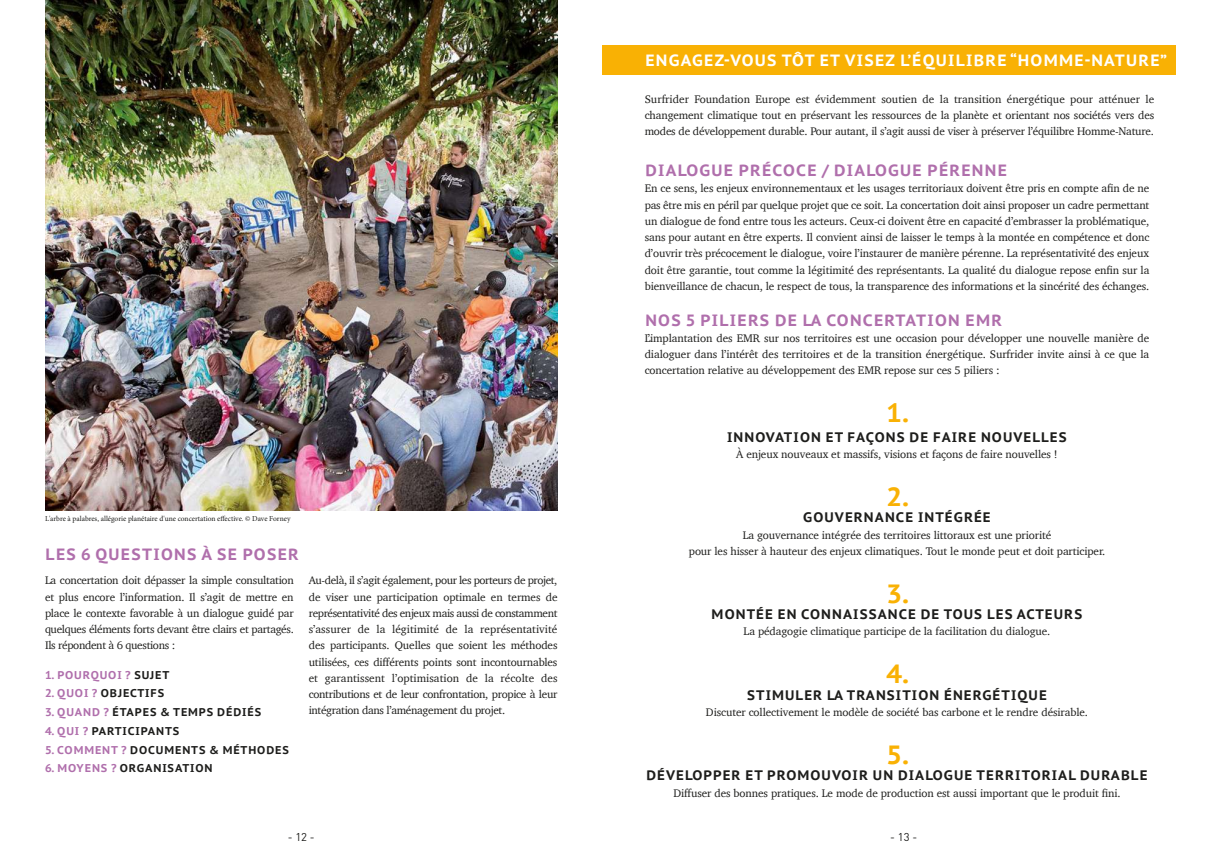
<style>
.page{position:relative;width:1205px;height:851px;background:#fff}
.page>*{position:absolute;margin:0;border:0;box-sizing:border-box;transform-origin:0 0}
.t1{font:700 26.25px "PT Sans Caption";color:#f9b104}
.t2{font:700 16.25px "PT Sans Caption";letter-spacing:.08em;color:#b06fac}
.t3{font:700 16.25px "PT Sans Caption";letter-spacing:.08em;color:#fff}
.t4{font:700 13.75px "PT Sans Caption";letter-spacing:.08em;color:#1d1d1b}
.t5{font:11.25px/16.2px "Charter";letter-spacing:-.01em;color:#1d1d1b;text-align:justify}
.t6{font:700 11.25px "PT Sans Caption";letter-spacing:.08em;color:#1d1d1b}
.t7{font:700 11.25px "PT Sans Caption";letter-spacing:.08em;color:#b06fac}
.t8{font:11.25px "DIN";color:#1d1d1b}
.t9{font:7.5px "Minion Pro";color:#1d1d1b}
.s1{color:#1d1d1b}
.s2{color:#b06fac}
</style>
<div class="page">
<img style="left:45px;top:0;width:512px;height:510px">
<div style="left:602px;top:45px;width:573px;height:30px;background:#f9b104"></div>
<p class="t9" style="left:45px;top:514px;width:247px">L'arbre à palabres, allégorie planétaire d'une concertation effective. © Dave Forney</p>
<h2 class="t2" style="left:46px;top:543px;width:98px">LES 6 QU ESTIONS</h2>
<h2 class="t2" style="left:201px;top:543px;width:53px">ÀSE POS</h2>
<h2 class="t2" style="left:278px;top:543px;width:23px">ER</h2>
<p class="t5" style="left:45px;top:572px;width:250px">La concertation doit dépasser la simple consultation et plus encore l’information. Il s’agit de mettre en place le contexte favorable à un dialogue guidé par quelques éléments forts devant être clairs et partagés.<br>Ils répondent à 6 questions :</p>
<p class="t5" style="left:309px;top:572px;width:250px">Au-delà, il s’agit également, pour les porteurs de projet, de viser une participation optimale en termes de représentativité des enjeux mais aussi de constamment s’assurer de la légitimité de la représentativité des participants. Quelles que soient les méthodes utilisées, ces différents points sont incontournables et garantissent l’optimisation de la récolte des contributions et de leur confrontation, propice à leur intégration dans l’aménagement du projet.</p>
<p class="t7" style="left:45px;top:667px;width:126px">1. POURQUOI ? <span class="s1">SUJET</span></p>
<p class="t7" style="left:45px;top:685px;width:64px">2. QUOI ? <span class="s1">OBJEC</span></p>
<p class="t6" style="left:137px;top:685px;width:28px">TIFS</p>
<p class="t6" style="left:45px;top:704px;width:218px"><span class="s2">3. QUAND ?</span> ÉTAPES &amp; TEM PS DÉDIÉS</p>
<p class="t6" style="left:45px;top:723px;width:136px"><span class="s2">4. QUI ?</span> PARTICIPANTS</p>
<p class="t7" style="left:45px;top:742px;width:39px">5. COMME</p>
<p class="t6" style="left:102px;top:742px;width:188px"><span class="s2">NT ?</span> DOCUME NTS &amp; MÉTHODES</p>
<p class="t7" style="left:45px;top:760px;width:84px">6. MOYENS ? <span class="s1">ORG</span></p>
<p class="t6" style="left:145px;top:760px;width:69px">ANISATION</p>
<h2 class="t3" style="left:645px;top:49px;width:109px">ENGAGEZ-VOUS</h2>
<h2 class="t3" style="left:781px;top:49px;width:12px">TÔT</h2>
<h2 class="t3" style="left:820px;top:49px;width:115px">ET VIS EZ L’ÉQUI</h2>
<h2 class="t3" style="left:956px;top:49px;width:148px">LIBRE “HOMME-NATU</h2>
<h2 class="t3" style="left:1138px;top:49px;width:30px">RE”</h2>
<p class="t5" style="left:645px;top:91px;width:511px">Surfrider Foundation Europe est évidemment soutien de la transition énergétique pour atténuer le changement climatique tout en préservant les ressources de la planète et orientant nos sociétés vers des modes de développement durable. Pour autant, il s’agit aussi de viser à préserver l’équilibre Homme-Nature.</p>
<h2 class="t2" style="left:645px;top:159px;width:11px">DIA</h2>
<h2 class="t2" style="left:678px;top:159px;width:168px">LOGUE PRÉCOCE / DIA</h2>
<h2 class="t2" style="left:866px;top:159px;width:142px">LOGUE PÉRENNE</h2>
<p class="t5" style="left:645px;top:180px;width:506px">En ce sens, les enjeux environnementaux et les usages territoriaux doivent être pris en compte afin de ne pas être mis en péril par quelque projet que ce soit. La concertation doit ainsi proposer un cadre permettant un dialogue de fond entre tous les acteurs. Ceux-ci doivent être en capacité d’embrasser la problématique, sans pour autant en être experts. Il convient ainsi de laisser le temps à la montée en compétence et donc d’ouvrir très précocement le dialogue, voire l’instaurer de manière pérenne. La représentativité des enjeux doit être garantie, tout comme la légitimité des représentants. La qualité du dialogue repose enfin sur la bienveillance de chacun, le respect de tous, la transparence des informations et la sincérité des échanges.</p>
<h2 class="t2" style="left:645px;top:309px;width:13px">NOS</h2>
<h2 class="t2" style="left:686px;top:309px;width:222px">5 PILIERS DE LA CONCERTATION</h2>
<h2 class="t2" style="left:965px;top:309px;width:38px">EMR</h2>
<p class="t5" style="left:645px;top:330px;width:506px">L’implantation des EMR sur nos territoires est une occasion pour développer une nouvelle manière de dialoguer dans l’intérêt des territoires et de la transition énergétique. Surfrider invite ainsi à ce que la concertation relative au développement des EMR repose sur ces 5 piliers :</p>
<h1 class="t1" style="left:886px;top:395px;width:23px">1.</h1>
<p class="t4" style="left:727px;top:427px;width:11px">INNO</p>
<p class="t4" style="left:766px;top:427px;width:20px">VATION</p>
<p class="t4" style="left:826px;top:427px;width:60px">ET FAÇONS</p>
<p class="t4" style="left:909px;top:427px;width:33px">DE FAI</p>
<p class="t4" style="left:958px;top:427px;width:34px">RE NOU</p>
<p class="t4" style="left:1013px;top:427px;width:54px">VELLES</p>
<p class="t5" style="left:736px;top:446px;width:323px">À enjeux nouveaux et massifs, visions et façons de faire nouvelles !</p>
<h1 class="t1" style="left:886px;top:479px;width:23px">2.</h1>
<p class="t4" style="left:803px;top:508px;width:72px">GOUVERNAN</p>
<p class="t4" style="left:896px;top:508px;width:32px">CE INT</p>
<p class="t4" style="left:945px;top:508px;width:47px">ÉGRÉE</p>
<p class="t5" style="left:689px;top:526px;width:418px;text-align:center">La gouvernance intégrée des territoires littoraux est une priorité<br>pour les hisser à hauteur des enjeux climatiques. Tout le monde peut et doit participer.</p>
<h1 class="t1" style="left:886px;top:575px;width:23px">3.</h1>
<p class="t4" style="left:712px;top:605px;width:24px">MONT</p>
<p class="t4" style="left:756px;top:605px;width:65px">ÉE EN CONNAISSAN</p>
<p class="t4" style="left:899px;top:605px;width:56px">CE DE TOUS</p>
<p class="t4" style="left:987px;top:605px;width:96px">LES ACTEURS</p>
<p class="t5" style="left:743px;top:623px;width:308px">La pédagogie climatique participe de la facilitation du dialogue.</p>
<h1 class="t1" style="left:886px;top:656px;width:23px">4.</h1>
<p class="t4" style="left:747px;top:685px;width:9px">STI</p>
<p class="t4" style="left:772px;top:685px;width:104px">MULER LA TRANSITION</p>
<p class="t4" style="left:944px;top:685px;width:68px">ÉNERGÉTIQU</p>
<p class="t4" style="left:1039px;top:685px;width:9px">E</p>
<p class="t5" style="left:706px;top:703px;width:383px">Discuter collectivement le modèle de société bas carbone et le rendre désirable.</p>
<h1 class="t1" style="left:886px;top:736px;width:23px">5.</h1>
<p class="t4" style="left:646px;top:766px;width:57px">DÉVELOPP</p>
<p class="t4" style="left:723px;top:766px;width:185px">ER ET PROMOUVOIR UN DIA</p>
<p class="t4" style="left:925px;top:766px;width:99px">LOGUE TERRITO</p>
<p class="t4" style="left:1042px;top:766px;width:107px">RIAL DU RABLE</p>
<p class="t5" style="left:673px;top:784px;width:449px">Diffuser des bonnes pratiques. Le mode de production est aussi important que le produit fini.</p>
<p class="t8" style="left:288px;top:829px;width:28px">- 12 -</p>
<p class="t8" style="left:890px;top:829px;width:28px">- 13 -</p>
</div>
